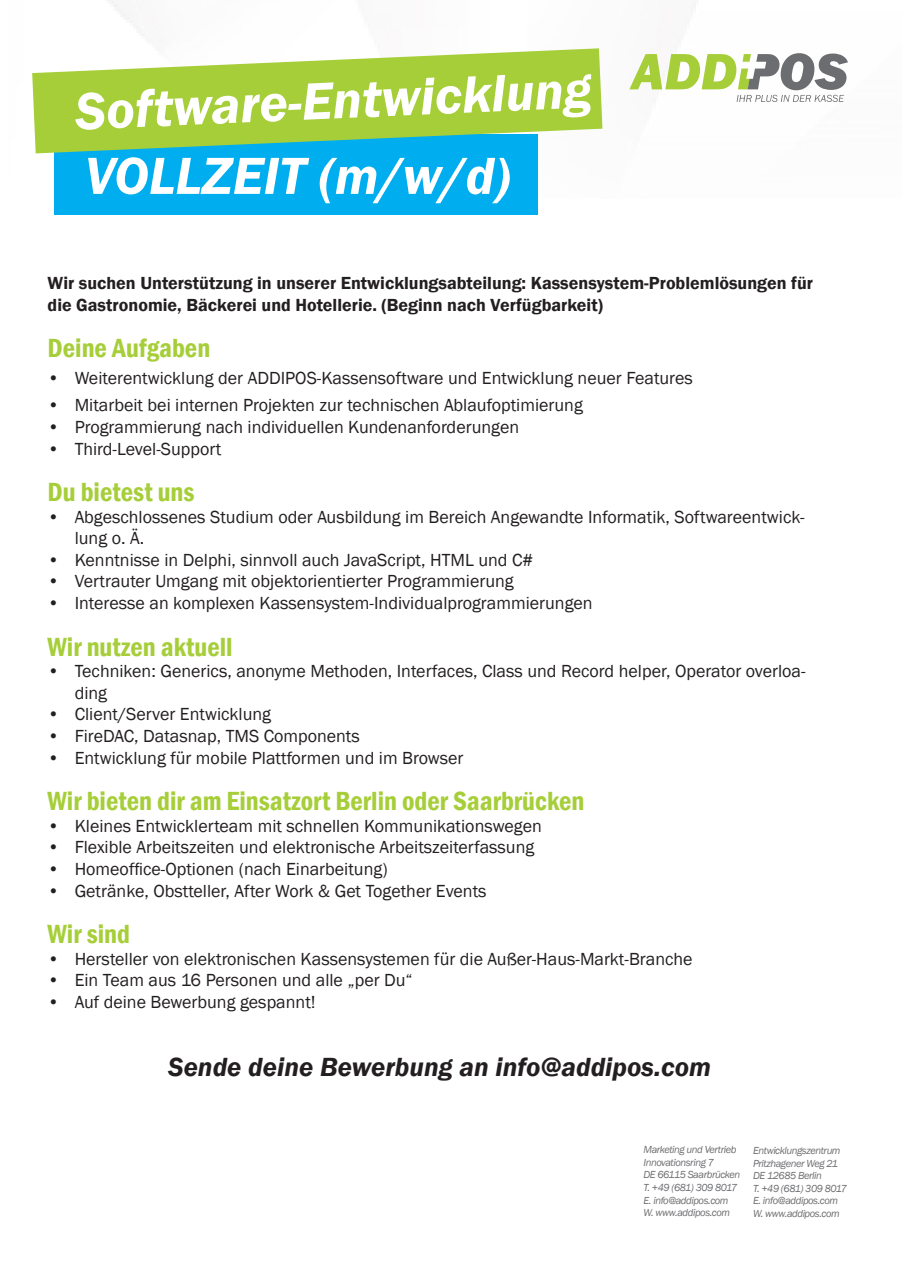
<style>
.page{position:relative;width:902px;height:1272px;background:#fff}
.page>*{position:absolute;margin:0;border:0;box-sizing:border-box;transform-origin:0 0}
.t1{font:italic 600 54px "Franklin Gothic";color:#fff}
.t2{font:600 condensed 27px "Franklin Gothic";color:#a6ce39}
.t3{font:italic 600 27px "Franklin Gothic";color:#231f20}
.t4{font:18px/21.6px "Franklin Gothic";color:#231f20}
.t5{font:600 18px/21.6px "Franklin Gothic";color:#231f20}
.t6{font:italic 10.5px "Franklin Gothic";letter-spacing:-.04em;color:#6c6d70}
</style>
<div class="page">
<div style="left:54px;top:135px;width:483px;height:80px;background:#00aeef"></div>
<svg style="left:32px;top:48px;width:570px;height:105px;fill:#a6ce39"></svg>
<svg style="left:629px;top:53px;width:218px;height:49px"></svg>
<p class="t1" style="left:73px;top:79px;width:518px;rotate:-3deg">Software-Entwicklung</p>
<p class="t1" style="left:85px;top:141px;width:427px">VOLLZEIT (m/w/d)</p>
<p class="t5" style="left:48px;top:272px;width:766px">Wir suchen Unterstützung in unserer Entwicklungsabteilung: Kassensystem-Problemlösungen für die Gastronomie, Bäckerei und Hotellerie. (Beginn nach Verfügbarkeit)</p>
<p class="t2" style="left:48px;top:330px;width:164px">Deine Aufgaben</p>
<p class="t4" style="left:48px;top:368px;width:646px">• Weiterentwicklung der ADDIPOS-Kassensoftware und Entwicklung neuer Features</p>
<p class="t4" style="left:48px;top:395px;width:536px">• Mitarbeit bei internen Projekten zur technischen Ablaufoptimierung</p>
<p class="t4" style="left:48px;top:416px;width:473px">• Programmierung nach individuellen Kundenanforderungen</p>
<p class="t4" style="left:48px;top:438px;width:175px">• Third-Level-Support</p>
<p class="t2" style="left:48px;top:474px;width:148px">Du bietest uns</p>
<p class="t4" style="left:75px;top:506px;width:731px;text-indent:-27px">• Abgeschlossenes Studium oder Ausbildung im Bereich Angewandte Informatik, Softwareentwick&shy;lung o. Ä.</p>
<p class="t4" style="left:48px;top:549px;width:487px">• Kenntnisse in Delphi, sinnvoll auch JavaScript, HTML und C#</p>
<p class="t4" style="left:48px;top:571px;width:467px">• Vertrauter Umgang mit objektorientierter Programmierung</p>
<p class="t4" style="left:48px;top:592px;width:546px">• Interesse an komplexen Kassensystem-Individualprogrammierungen</p>
<p class="t2" style="left:48px;top:628px;width:186px">Wir nutzen aktuell</p>
<p class="t4" style="left:75px;top:660px;width:732px;text-indent:-27px">• Techniken: Generics, anonyme Methoden, Interfaces, Class und Record helper, Operator overloa&shy;ding</p>
<p class="t4" style="left:48px;top:704px;width:225px">• Client/Server Entwicklung</p>
<p class="t4" style="left:48px;top:725px;width:314px">• FireDAC, Datasnap, TMS Components</p>
<p class="t4" style="left:48px;top:747px;width:417px">• Entwicklung für mobile Plattformen und im Browser</p>
<p class="t2" style="left:48px;top:783px;width:538px">Wir bieten dir am Einsatzort Berlin oder Saarbrücken</p>
<p class="t4" style="left:48px;top:815px;width:495px">• Kleines Entwicklerteam mit schnellen Kommunikationswegen</p>
<p class="t4" style="left:48px;top:837px;width:488px">• Flexible Arbeitszeiten und elektronische Arbeitszeiterfassung</p>
<p class="t4" style="left:48px;top:858px;width:341px">• Homeoffice-Optionen (nach Einarbeitung)</p>
<p class="t4" style="left:48px;top:880px;width:440px">• Getränke, Obstteller, After Work &amp; Get Together Events</p>
<p class="t2" style="left:48px;top:916px;width:84px">Wir sind</p>
<p class="t4" style="left:48px;top:948px;width:646px">• Hersteller von elektronischen Kassensystemen für die Außer-Haus-Markt-Branche</p>
<p class="t4" style="left:48px;top:969px;width:366px">• Ein Team aus 16 Personen und alle „per Du“</p>
<p class="t4" style="left:48px;top:991px;width:269px">• Auf deine Bewerbung gespannt!</p>
<p class="t3" style="left:168px;top:1049px;width:544px">Sende deine Bewerbung an info@addipos.com</p>
<p class="t6" style="left:643px;top:1142px;width:95px">Marketing und Vertrieb</p>
<p class="t6" style="left:643px;top:1155px;width:72px">Innovationsring 7</p>
<p class="t6" style="left:643px;top:1168px;width:98px">DE 66115 Saarbrücken</p>
<p class="t6" style="left:643px;top:1180px;width:95px">T. +49 (681) 309 8017</p>
<p class="t6" style="left:643px;top:1193px;width:86px">E. info@addipos.com</p>
<p class="t6" style="left:643px;top:1205px;width:88px">W. www.addipos.com</p>
<p class="t6" style="left:753px;top:1143px;width:89px">Entwicklungszentrum</p>
<p class="t6" style="left:753px;top:1156px;width:86px">Pritzhagener Weg 21</p>
<p class="t6" style="left:753px;top:1169px;width:70px">DE 12685 Berlin</p>
<p class="t6" style="left:753px;top:1181px;width:95px">T. +49 (681) 309 8017</p>
<p class="t6" style="left:753px;top:1194px;width:86px">E. info@addipos.com</p>
<p class="t6" style="left:753px;top:1206px;width:88px">W. www.addipos.com</p>
</div>
